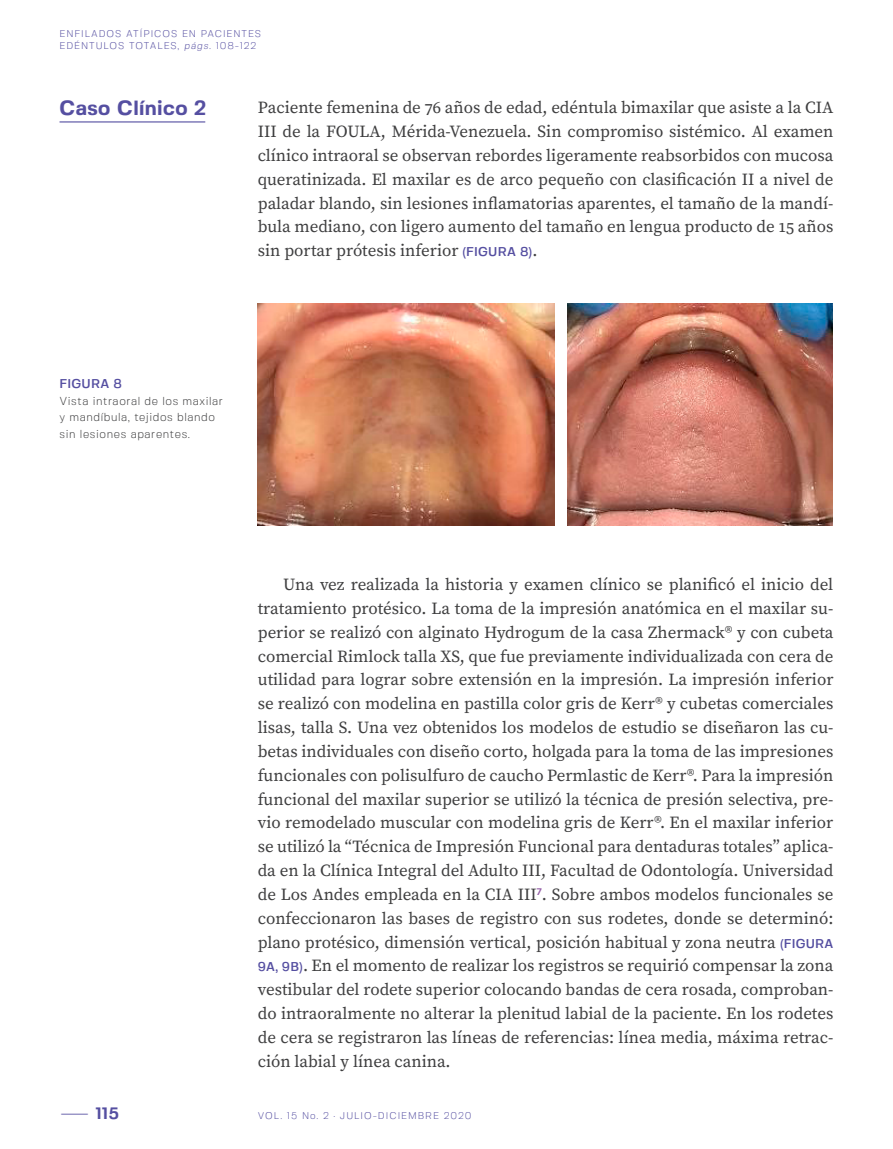
<style>
.page{position:relative;width:893px;height:1149px;background:#fff}
.page>*{position:absolute;margin:0;border:0;box-sizing:border-box;transform-origin:0 0}
.t1{font:700 20.55px "Fivo Sans";letter-spacing:.02em;color:#554fa1}
.t2{font:16.95px/23.9px "Source Serif Pro";color:#3e3e3f;text-align:justify}
.t3{font:700 16.5px "Fivo Sans";color:#554fa1}
.t4{font:500 12.75px "Fivo Sans";letter-spacing:.02em;color:#554fa1}
.t5{font:300 11.55px/16.5px "Fivo Sans";letter-spacing:.05em;color:#3e3e3f}
.t6{font:300 9.75px/12px "Fivo Sans";letter-spacing:.1em;color:#554fa1}
.s1{font-style:italic}
.s2{font-family:"Fivo Sans";font-weight:500;font-size:12.75px;color:#554fa1}
.s3{font-weight:300;font-size:18px}
</style>
<div class="page">
<img style="left:258px;top:304px;width:296px;height:221px">
<img style="left:568px;top:304px;width:265px;height:221px">
<hr style="left:60px;top:121px;width:145px;height:1px;background:#554fa1">
<p class="t6" style="left:60px;top:28px;width:203px">ENFILADOS ATÍPICOS EN PACIENTES<br>EDÉNTULOS TOTALES, <span class="s1">págs.</span> 108-122</p>
<p class="t1" style="left:60px;top:96px;width:148px">Caso Clínico 2</p>
<p class="t2" style="left:258px;top:96px;width:577px">Paciente femenina de 76 años de edad, edéntula bimaxilar que asiste a la CIA III de la FOULA, Mérida-Venezuela. Sin compromiso sistémico. Al examen clínico intraoral se observan rebordes ligeramente reabsorbidos con mucosa queratinizada. El maxilar es de arco pequeño con clasificación II a nivel de paladar blando, sin lesiones inflamatorias aparentes, el tamaño de la mandí&shy;bula mediano, con ligero aumento del tamaño en lengua producto de 15 años sin portar prótesis inferior <span class="s2">(FIGURA 8)</span>.</p>
<p class="t4" style="left:60px;top:375px;width:64px">FIGURA 8</p>
<p class="t5" style="left:60px;top:392px;width:165px">Vista intraoral de los maxilar y mandíbula, tejidos blando sin lesiones aparentes.</p>
<p class="t2" style="left:258px;top:573px;width:577px;text-indent:26px">Una vez realizada la historia y examen clínico se planificó el inicio del tratamiento protésico. La toma de la impresión anatómica en el maxilar su&shy;perior se realizó con alginato Hydrogum de la casa Zhermack® y con cubeta comercial Rimlock talla XS, que fue previamente individualizada con cera de utilidad para lograr sobre extensión en la impresión. La impresión inferior se realizó con modelina en pastilla color gris de Kerr® y cubetas comerciales lisas, talla S. Una vez obtenidos los modelos de estudio se diseñaron las cu&shy;betas individuales con diseño corto, holgada para la toma de las impresiones funcionales con polisulfuro de caucho Permlastic de Kerr®. Para la impresión funcional del maxilar superior se utilizó la técnica de presión selectiva, pre&shy;vio remodelado muscular con modelina gris de Kerr®. En el maxilar inferior se utilizó la “Técnica de Impresión Funcional para dentaduras totales” aplica&shy;da en la Clínica Integral del Adulto III, Facultad de Odontología. Universidad de Los Andes empleada en la CIA III<sup>7</sup>. Sobre ambos modelos funcionales se confeccionaron las bases de registro con sus rodetes, donde se determinó: plano protésico, dimensión vertical, posición habitual y zona neutra <span class="s2">(FIGURA 9A, 9B)</span>. En el momento de realizar los registros se requirió compensar la zona vestibular del rodete superior colocando bandas de cera rosada, comproban&shy;do intraoralmente no alterar la plenitud labial de la paciente. En los rodetes de cera se registraron las líneas de referencias: línea media, máxima retrac&shy;ción labial y línea canina.</p>
<p class="t3" style="left:60px;top:1102px;width:61px"><span class="s3">—</span> 115</p>
<p class="t6" style="left:258px;top:1109px;width:215px">VOL. 15 No. 2 · JULIO-DICIEMBRE 2020</p>
</div>
